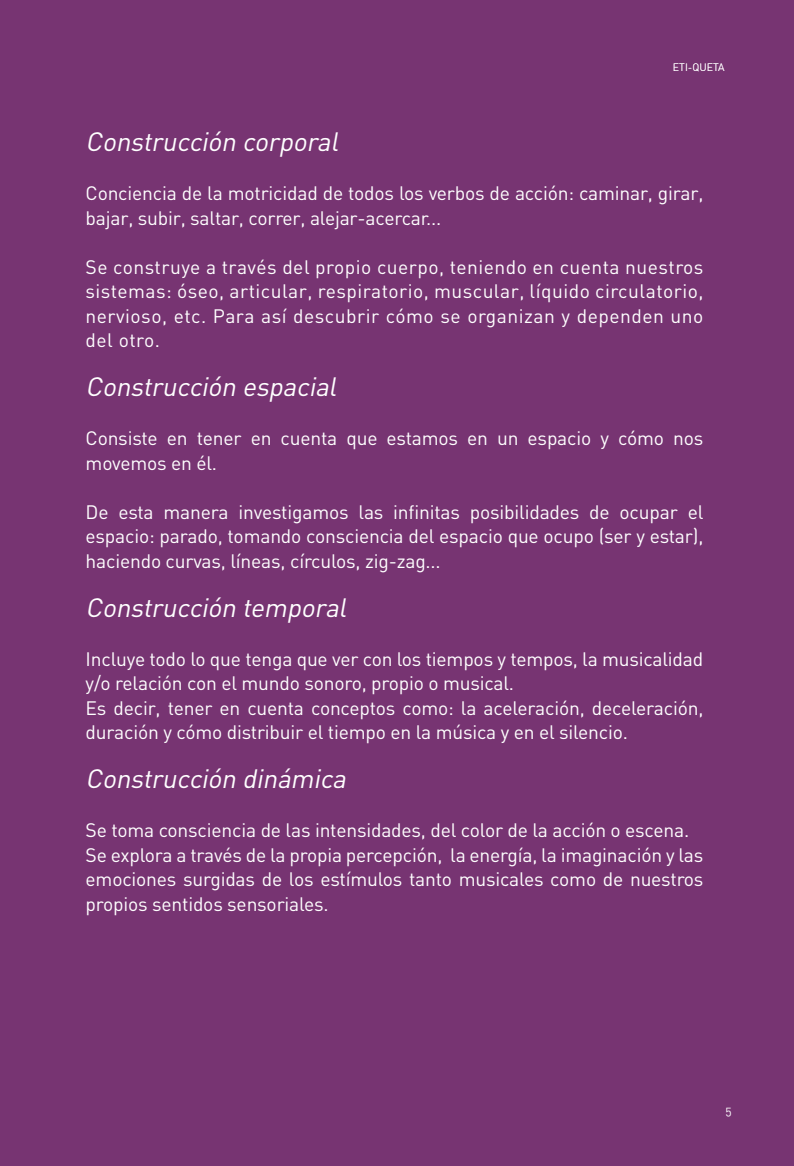
<style>
.page{position:relative;width:794px;height:1166px;background:#773472}
.page>*{position:absolute;margin:0;border:0;box-sizing:border-box;transform-origin:0 0}
.t1{font:italic 26.25px "DIN";color:#fff}
.t2{font:19.25px/24.5px "DIN";letter-spacing:-.01em;color:#fff}
.t3{font:12.25px "DIN Regular Alternate";color:#fff}
.t4{font:300 10.67px "DIN Pro";color:#fff}
</style>
<div class="page">
<p class="t4" style="left:673px;top:60px;width:53px">ETI-QUETA</p>
<h1 class="t1" style="left:86px;top:125px;width:260px">Construcción corporal</h1>
<p class="t2" style="left:86px;top:180px;width:619px">Conciencia de la motricidad de todos los verbos de acción: caminar, girar, bajar, subir, saltar, correr, alejar-acercar...</p>
<p class="t2" style="left:86px;top:254px;width:619px;text-align:justify">Se construye a través del propio cuerpo, teniendo en cuenta nuestros sistemas: óseo, articular, respiratorio, muscular, líquido circulatorio, nervioso, etc. Para así descubrir cómo se organizan y dependen uno del otro.</p>
<h1 class="t1" style="left:86px;top:370px;width:258px">Construcción espacial</h1>
<p class="t2" style="left:86px;top:425px;width:619px">Consiste en tener en cuenta que estamos en un espacio y cómo nos movemos en él.</p>
<p class="t2" style="left:86px;top:499px;width:619px;text-align:justify">De esta manera investigamos las infinitas posibilidades de ocupar el espacio: parado, tomando consciencia del espacio que ocupo (ser y estar), haciendo curvas, líneas, círculos, zig-zag...</p>
<h1 class="t1" style="left:86px;top:591px;width:268px">Construcción temporal</h1>
<p class="t2" style="left:86px;top:646px;width:619px">Incluye todo lo que tenga que ver con los tiempos y tempos, la musicalidad y/o relación con el mundo sonoro, propio o musical.<br>Es decir, tener en cuenta conceptos como: la aceleración, deceleración, duración y cómo distribuir el tiempo en la música y en el silencio.</p>
<h1 class="t1" style="left:86px;top:762px;width:267px">Construcción dinámica</h1>
<p class="t2" style="left:86px;top:817px;width:619px">Se toma consciencia de las intensidades, del color de la acción o escena.<br>Se explora a través de la propia percepción, la energía, la imaginación y las emociones surgidas de los estímulos tanto musicales como de nuestros propios sentidos sensoriales.</p>
<p class="t3" style="left:725px;top:1103px;width:8px">5</p>
</div>
